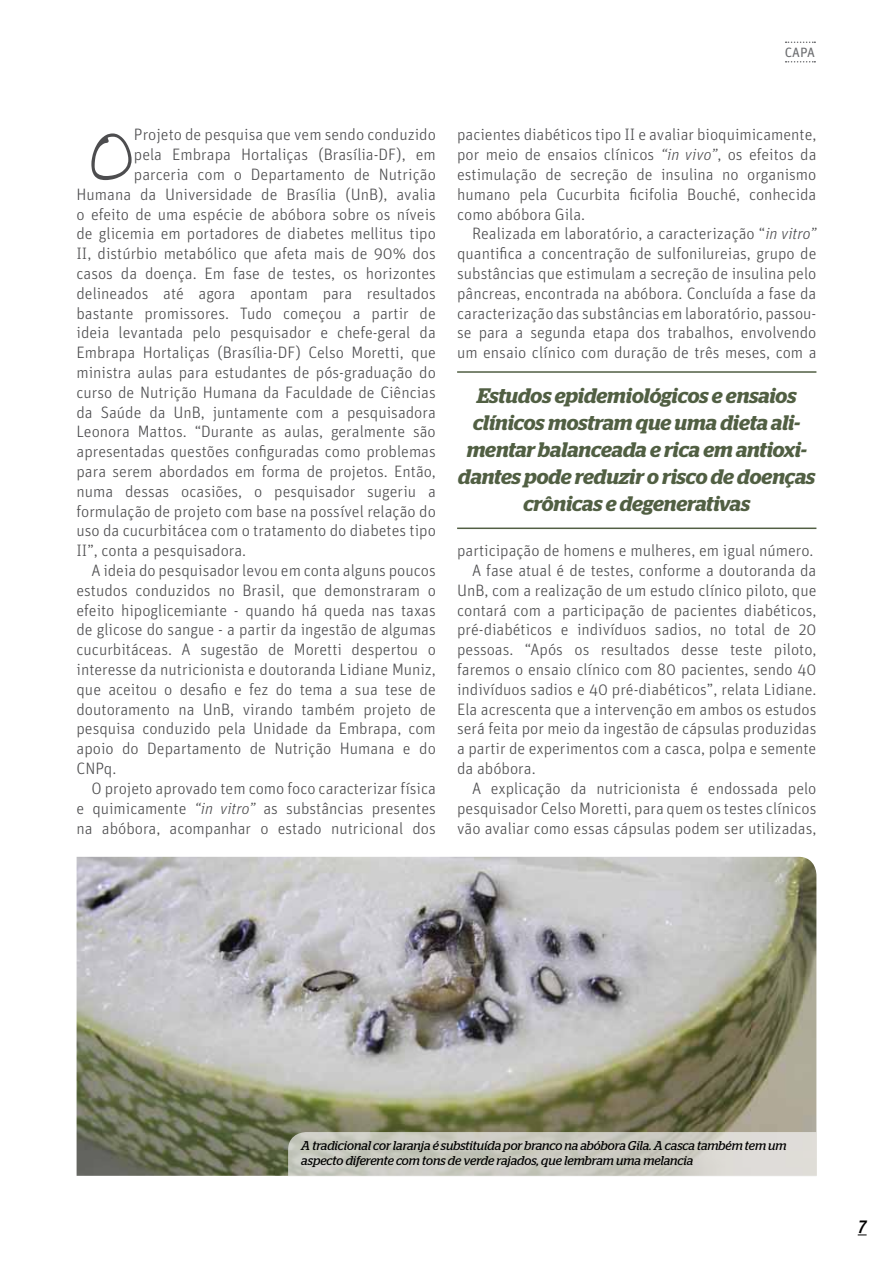
<style>
.page{position:relative;width:893px;height:1263px;background:#fff}
.page>*{position:absolute;margin:0;border:0;box-sizing:border-box;transform-origin:0 0}
.t1{font:71.85px "Zeyada";color:#4d4d4f}
.t2{font:italic 600 21px/27px "Stag";letter-spacing:-.005em;color:#515f43;text-align:center}
.t3{font:italic 500 18px "Unit Pro";color:#000}
.t4{font:300 16.5px/19.8px "Unit Pro";color:#4d4d4f;text-align:justify}
.t5{font:13.5px "Unit Pro";color:#6d6e71}
.t6{font:italic 12.75px/15.3px "Stag";color:#000}
.s1{font-style:italic}
</style>
<div class="page">
<svg style="left:786px;top:61px;width:29px;height:2px"></svg>
<svg style="left:786px;top:42px;width:29px;height:1px"></svg>
<img style="left:77px;top:857px;width:739px;height:319px">
<svg style="left:288px;top:1132px;width:528px;height:44px;background:#ccccc3"></svg>
<hr style="left:457px;top:371px;width:359px;height:2px;background:#515f43">
<hr style="left:457px;top:527px;width:359px;height:2px;background:#515f43">
<p class="t5" style="left:785px;top:44px;width:32px">CAPA</p>
<h1 class="t1" style="left:90px;top:113px;width:46px">O</h1>
<p class="t4" style="left:134px;top:125px;width:303px">Projeto de pesquisa que vem sendo conduzido</p>
<p class="t4" style="left:134px;top:145px;width:303px">pela Embrapa Hortaliças (Brasília-DF), em</p>
<p class="t4" style="left:134px;top:164px;width:303px">parceria com o Departamento de Nutrição</p>
<p class="t4" style="left:77px;top:184px;width:361px">Humana da Universidade de Brasília (UnB), avalia</p>
<p class="t4" style="left:77px;top:204px;width:361px">o efeito de uma espécie de abóbora sobre os níveis</p>
<p class="t4" style="left:77px;top:224px;width:361px">de glicemia em portadores de diabetes mellitus tipo</p>
<p class="t4" style="left:77px;top:244px;width:361px">II, distúrbio metabólico que afeta mais de 90% dos</p>
<p class="t4" style="left:77px;top:263px;width:361px">casos da doença. Em fase de testes, os horizontes</p>
<p class="t4" style="left:77px;top:283px;width:361px">delineados até agora apontam para resultados</p>
<p class="t4" style="left:77px;top:303px;width:361px">bastante promissores. Tudo começou a partir de</p>
<p class="t4" style="left:77px;top:323px;width:361px">ideia levantada pelo pesquisador e chefe-geral da</p>
<p class="t4" style="left:77px;top:343px;width:361px">Embrapa Hortaliças (Brasília-DF) Celso Moretti, que</p>
<p class="t4" style="left:77px;top:362px;width:361px">ministra aulas para estudantes de pós-graduação do</p>
<p class="t4" style="left:77px;top:382px;width:361px">curso de Nutrição Humana da Faculdade de Ciências</p>
<p class="t4" style="left:77px;top:402px;width:361px">da Saúde da UnB, juntamente com a pesquisadora</p>
<p class="t4" style="left:77px;top:422px;width:361px">Leonora Mattos. “Durante as aulas, geralmente são</p>
<p class="t4" style="left:77px;top:442px;width:361px">apresentadas questões configuradas como problemas</p>
<p class="t4" style="left:77px;top:461px;width:361px">para serem abordados em forma de projetos. Então,</p>
<p class="t4" style="left:77px;top:481px;width:361px">numa dessas ocasiões, o pesquisador sugeriu a</p>
<p class="t4" style="left:77px;top:501px;width:361px">formulação de projeto com base na possível relação do</p>
<p class="t4" style="left:77px;top:521px;width:361px">uso da cucurbitácea com o tratamento do diabetes tipo</p>
<p class="t4" style="left:77px;top:541px;width:171px">II”, conta a pesquisadora.</p>
<p class="t4" style="left:91px;top:560px;width:346px">A ideia do pesquisador levou em conta alguns poucos</p>
<p class="t4" style="left:77px;top:580px;width:361px">estudos conduzidos no Brasil, que demonstraram o</p>
<p class="t4" style="left:77px;top:600px;width:361px">efeito hipoglicemiante - quando há queda nas taxas</p>
<p class="t4" style="left:77px;top:620px;width:361px">de glicose do sangue - a partir da ingestão de algumas</p>
<p class="t4" style="left:77px;top:640px;width:361px">cucurbitáceas. A sugestão de Moretti despertou o</p>
<p class="t4" style="left:77px;top:659px;width:361px">interesse da nutricionista e doutoranda Lidiane Muniz,</p>
<p class="t4" style="left:77px;top:679px;width:361px">que aceitou o desafio e fez do tema a sua tese de</p>
<p class="t4" style="left:77px;top:699px;width:361px">doutoramento na UnB, virando também projeto de</p>
<p class="t4" style="left:77px;top:719px;width:361px">pesquisa conduzido pela Unidade da Embrapa, com</p>
<p class="t4" style="left:77px;top:739px;width:361px">apoio do Departamento de Nutrição Humana e do</p>
<p class="t4" style="left:77px;top:758px;width:41px">CNPq.</p>
<p class="t4" style="left:91px;top:778px;width:346px">O projeto aprovado tem como foco caracterizar física</p>
<p class="t4" style="left:77px;top:798px;width:361px">e quimicamente <span class="s1">“in vitro”</span> as substâncias presentes</p>
<p class="t4" style="left:77px;top:818px;width:361px">na abóbora, acompanhar o estado nutricional dos</p>
<p class="t4" style="left:457px;top:125px;width:361px">pacientes diabéticos tipo II e avaliar bioquimicamente, por meio de ensaios clínicos <span class="s1">“in vivo”</span>, os efeitos da estimulação de secreção de insulina no organismo humano pela Cucurbita ficifolia Bouché, conhecida como abóbora Gila.</p>
<p class="t4" style="left:457px;top:224px;width:361px;text-indent:15px">Realizada em laboratório, a caracterização “<span class="s1">in vitro” </span>quantifica a concentração de sulfonilureias, grupo de substâncias que estimulam a secreção de insulina pelo pâncreas, encontrada na abóbora. Concluída a fase da caracterização das substâncias em laboratório, passou&shy;se para a segunda etapa dos trabalhos, envolvendo um ensaio clínico com duração de três meses, com a</p>
<p class="t2" style="left:458px;top:382px;width:359px">Estudos epidemiológicos e ensaios clínicos mostram que uma dieta ali&shy;mentar balanceada e rica em antioxi&shy;dantes pode reduzir o risco de doenças crônicas e degenerativas</p>
<p class="t4" style="left:457px;top:541px;width:358px">participação de homens e mulheres, em igual número.</p>
<p class="t4" style="left:472px;top:560px;width:346px">A fase atual é de testes, conforme a doutoranda da</p>
<p class="t4" style="left:457px;top:580px;width:361px">UnB, com a realização de um estudo clínico piloto, que</p>
<p class="t4" style="left:457px;top:600px;width:361px">contará com a participação de pacientes diabéticos,</p>
<p class="t4" style="left:457px;top:620px;width:361px">pré-diabéticos e indivíduos sadios, no total de 20</p>
<p class="t4" style="left:457px;top:640px;width:361px">pessoas. “Após os resultados desse teste piloto,</p>
<p class="t4" style="left:457px;top:659px;width:361px">faremos o ensaio clínico com 80 pacientes, sendo 40</p>
<p class="t4" style="left:457px;top:679px;width:361px">indivíduos sadios e 40 pré-diabéticos”, relata Lidiane.</p>
<p class="t4" style="left:457px;top:699px;width:361px">Ela acrescenta que a intervenção em ambos os estudos</p>
<p class="t4" style="left:457px;top:719px;width:361px">será feita por meio da ingestão de cápsulas produzidas</p>
<p class="t4" style="left:457px;top:739px;width:361px">a partir de experimentos com a casca, polpa e semente</p>
<p class="t4" style="left:457px;top:758px;width:80px">da abóbora.</p>
<p class="t4" style="left:472px;top:778px;width:346px">A explicação da nutricionista é endossada pelo</p>
<p class="t4" style="left:457px;top:798px;width:361px">pesquisador Celso Moretti, para quem os testes clínicos</p>
<p class="t4" style="left:457px;top:818px;width:361px">vão avaliar como essas cápsulas podem ser utilizadas,</p>
<p class="t6" style="left:301px;top:1137px;width:487px">A tradicional cor laranja é substituída por branco na abóbora Gila. A casca também tem um aspecto diferente com tons de verde rajados, que lembram uma melancia</p>
<p class="t3" style="left:858px;top:1215px;width:10px">7</p>
</div>
